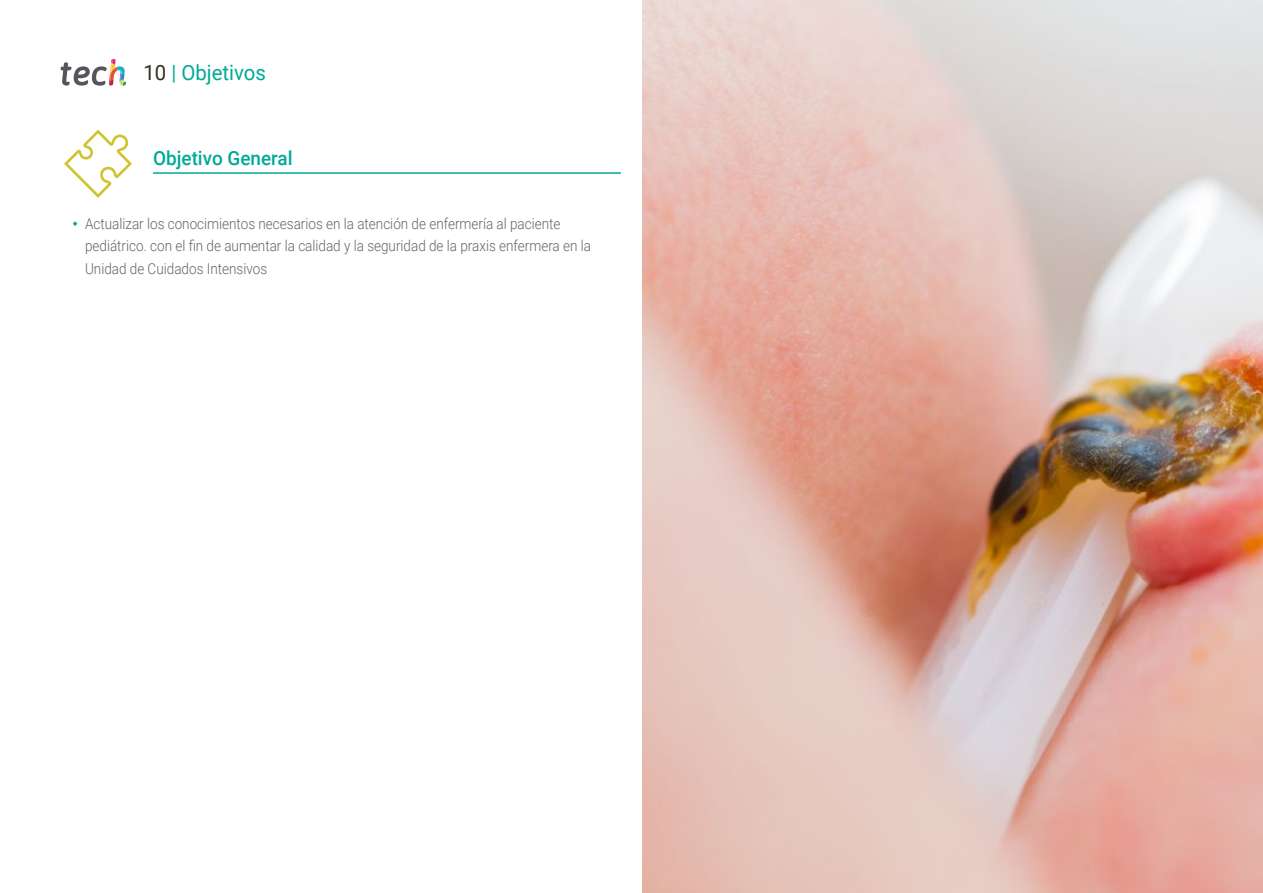
<style>
.page{position:relative;width:1263px;height:893px;background:#fff}
.page>*{position:absolute;margin:0;border:0;box-sizing:border-box;transform-origin:0 0}
.t1{font:21px "Roboto";color:#00a996}
.t2{font:500 19.5px "Roboto";color:#00a996}
.t3{font:300 15px/22.5px "Roboto";color:#61646a;scale:.9 1}
.s1{color:#312e20}
</style>
<div class="page">
<hr style="left:153px;top:173px;width:468px;height:1px;background:#00a996">
<svg style="left:64px;top:130px;width:68px;height:68px"></svg>
<img style="left:642px;top:0;width:621px;height:893px">
<svg style="left:61px;top:59px;width:65px;height:27px"></svg>
<h1 class="t1" style="left:144px;top:57px;width:124px"><span class="s1">10</span> | Objetivos</h1>
<h2 class="t2" style="left:153px;top:144px;width:141px">Objetivo General</h2>
<p class="t3" style="left:85px;top:212px;width:564px">Actualizar los conocimientos necesarios en la atención de enfermería al paciente pediátrico. con el fin de aumentar la calidad y la seguridad de la praxis enfermera en la<br>Unidad de Cuidados Intensivos</p>
</div>
